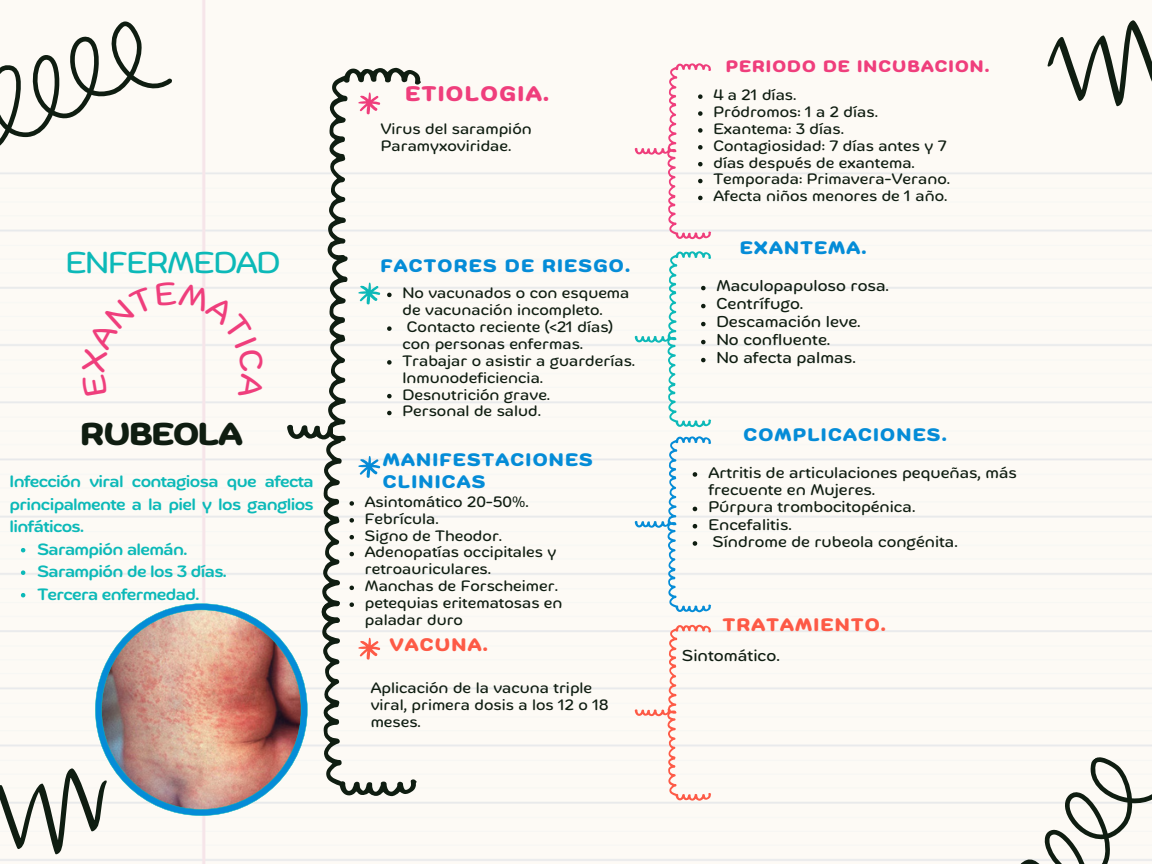
<style>
.page{position:relative;width:1152px;height:864px;background:#fdfaf5}
.page>*{position:absolute;margin:0;border:0;box-sizing:border-box;transform-origin:0 0}
.t1{font:700 31.5px "Mommi";letter-spacing:-.04em;color:#0f1d11}
.t2{font:30px "Mommi";letter-spacing:-.04em;color:#0cb9b8}
.t3{font:700 21px "Mommi";letter-spacing:.07em;color:#ef3e7c}
.t4{font:700 18px/21.3px "Mommi";letter-spacing:.07em;color:#058cd7}
.t5{font:700 18px "Mommi";letter-spacing:.07em;color:#fd5a46}
.t6{font:700 16.5px "Mommi";letter-spacing:.07em;color:#ef3e7c}
.t7{font:500 16.35px/22.5px "Mommi";letter-spacing:-.04em;color:#0cb9b8;text-align:justify}
.t8{font:15.75px "Mommi";color:#0f1d11}
.t9{font:15.6px "Mommi";color:#0f1d11}
.t10{font:15.3px/17.2px "Mommi";color:#0f1d11}
.t11{font:15px/16.8px "Mommi";color:#0f1d11}
</style>
<div class="page">
<svg style="left:635px;top:625px;width:76px;height:176px"></svg>
<svg style="left:0;top:21px;width:172px;height:128px"></svg>
<svg style="left:983px;top:732px;width:169px;height:132px"></svg>
<svg style="left:1037px;top:0;width:115px;height:132px"></svg>
<svg style="left:0;top:729px;width:127px;height:135px"></svg>
<img style="left:95px;top:603px;width:213px;height:213px">
<svg style="left:635px;top:251px;width:76px;height:176px"></svg>
<svg style="left:635px;top:63px;width:76px;height:176px"></svg>
<svg style="left:288px;top:68px;width:133px;height:728px"></svg>
<svg style="left:635px;top:436px;width:76px;height:176px"></svg>
<svg style="left:21px;top:548px;width:4px;height:4px"></svg>
<svg style="left:21px;top:570px;width:4px;height:5px"></svg>
<svg style="left:21px;top:593px;width:4px;height:4px"></svg>
<div style="left:82px;top:282px;width:182px;height:117px;background:#fdfaf5"></div>
<p class="t2" style="left:65px;top:249px;width:217px">ENFERMEDAD</p>
<p class="t1" style="left:80px;top:420px;width:164px">RUBEOLA</p>
<p class="t7" style="left:10px;top:471px;width:306px">Infección viral contagiosa que afecta principalmente a la piel y los ganglios linfáticos.</p>
<p class="t7" style="left:37px;top:539px;width:152px">Sarampión alemán.</p>
<p class="t7" style="left:37px;top:561px;width:191px">Sarampión de los 3 días.</p>
<h4 class="t7" style="left:37px;top:584px;width:163px">Tercera enfermedad.</h4>
<h4 class="t3" style="left:405px;top:85px;width:145px">ETIOLOGIA.</h4>
<p class="t11" style="left:381px;top:121px;width:152px">Virus del sarampión<br>Paramyxoviridae.</p>
<p class="t4" style="left:381px;top:256px;width:251px">FACTORES DE RIESGO.</p>
<p class="t11" style="left:402px;top:285px;width:228px">No vacunados o con esquema de vacunación incompleto.</p>
<p class="t11" style="left:402px;top:319px;width:212px">Contacto reciente (&lt;21 días) con personas enfermas.</p>
<p class="t11" style="left:402px;top:353px;width:234px">Trabajar o asistir a guarderías.<br>Inmunodeficiencia.</p>
<p class="t11" style="left:402px;top:387px;width:149px">Desnutrición grave.</p>
<p class="t11" style="left:402px;top:403px;width:140px">Personal de salud.</p>
<p class="t4" style="left:383px;top:450px;width:212px">MANIFESTACIONES<br>CLINICAS</p>
<p class="t11" style="left:365px;top:494px;width:165px">Asintomático 20-50%.</p>
<p class="t11" style="left:365px;top:511px;width:75px">Febrícula.</p>
<p class="t11" style="left:365px;top:528px;width:139px">Signo de Theodor.</p>
<p class="t11" style="left:365px;top:545px;width:193px">Adenopatías occipitales y retroauriculares.</p>
<h4 class="t11" style="left:365px;top:578px;width:195px">Manchas de Forscheimer.</h4>
<h2 class="t11" style="left:365px;top:595px;width:199px">petequias eritematosas en paladar duro</h2>
<p class="t5" style="left:390px;top:637px;width:100px">VACUNA.</p>
<p class="t11" style="left:371px;top:681px;width:239px">Aplicación de la vacuna triple viral, primera dosis a los 12 o 18 meses.</p>
<p class="t6" style="left:726px;top:58px;width:265px">PERIODO DE INCUBACION.</p>
<p class="t11" style="left:713px;top:87px;width:84px">4 a 21 días.</p>
<p class="t11" style="left:713px;top:104px;width:166px">Pródromos: 1 a 2 días.</p>
<p class="t11" style="left:713px;top:121px;width:132px">Exantema: 3 días.</p>
<h4 class="t11" style="left:713px;top:138px;width:235px">Contagiosidad: 7 días antes y 7</h4>
<h2 class="t11" style="left:713px;top:155px;width:203px">días después de exantema.</h2>
<p class="t11" style="left:713px;top:172px;width:238px">Temporada: Primavera-Verano.</p>
<p class="t11" style="left:713px;top:188px;width:236px">Afecta niños menores de 1 año.</p>
<p class="t4" style="left:740px;top:238px;width:128px">EXANTEMA.</p>
<p class="t9" style="left:716px;top:279px;width:174px">Maculopapuloso rosa.</p>
<h3 class="t9" style="left:716px;top:297px;width:88px">Centrífugo.</h3>
<p class="t9" style="left:716px;top:315px;width:146px">Descamación leve.</p>
<p class="t9" style="left:716px;top:333px;width:116px">No confluente.</p>
<p class="t9" style="left:716px;top:351px;width:141px">No afecta palmas.</p>
<h5 class="t4" style="left:743px;top:424px;width:205px">COMPLICACIONES.</h5>
<p class="t10" style="left:708px;top:465px;width:310px">Artritis de articulaciones pequeñas, más frecuente en Mujeres.</p>
<p class="t10" style="left:708px;top:499px;width:209px">Púrpura trombocitopénica.</p>
<p class="t10" style="left:708px;top:516px;width:85px">Encefalitis.</p>
<p class="t10" style="left:713px;top:534px;width:246px">Síndrome de rubeola congénita.</p>
<p class="t5" style="left:723px;top:616px;width:165px">TRATAMIENTO.</p>
<p class="t8" style="left:682px;top:648px;width:99px">Sintomático.</p>
</div>
